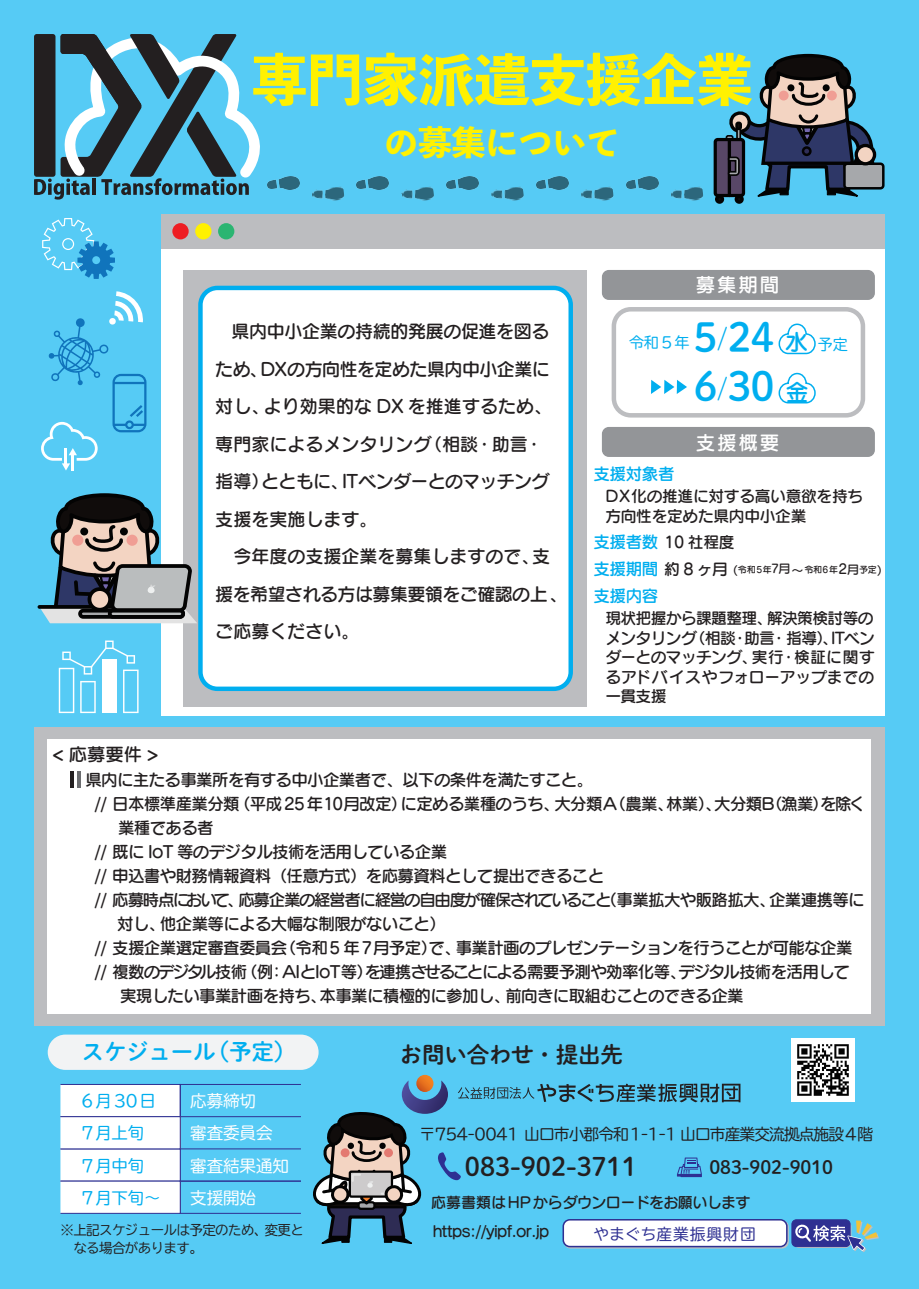
<style>
.page{position:relative;width:919px;height:1289px;background:#fff}
.page>*{position:absolute;margin:0;border:0;box-sizing:border-box;transform-origin:0 0}
.t1{font:55.65px "Toppan Bunkyu Midashi Go Std EB";color:#fff101}
.t2{font:39.75px/49.2px "DNP Shuei M Go Std B";color:#00aeef}
.t3{font:33.6px "Toppan Bunkyu Midashi Go Std EB";color:#fff101}
.t4{font:25.5px "DNP Shuei M Go Std B";color:#231f20}
.t5{font:22.5px "DNP Shuei M Go Std B";letter-spacing:-.01em;color:#00aeef}
.t6{font:22.5px "DNP Shuei M Go Std B";letter-spacing:-.01em;color:#231f20}
.t7{font:19.5px "Seurat Pro N DB";letter-spacing:.09em;color:#fff}
.t8{font:18.3px "DNP Shuei M Go Std B";color:#231f20}
.t9{font:18px/37.5px "Seurat Pro N DB";letter-spacing:-.02em;color:#231f20}
.t10{font:16.5px "Seurat Pro N DB";letter-spacing:-.04em;color:#231f20}
.t11{font:16.5px "Seurat Pro N DB";letter-spacing:-.08em;color:#231f20}
.t12{font:16.5px/32.2px "TBUDR Go Std";letter-spacing:-.005em;color:#fff}
.t13{font:16.5px "TBUDR Go Std";color:#00aeef}
.t14{font:16.5px/26.5px "Seurat Pro N DB";letter-spacing:-.02em;color:#00aeef}
.t15{font:15.75px/19.5px "Seurat Pro N DB";letter-spacing:-.02em;color:#231f20}
.t16{font:15.75px "TBUDR Go Std";letter-spacing:-.06em;color:#231f20}
.t17{font:15.75px "TBUDR Go Std";letter-spacing:.06em;color:#2e3092}
.t18{font:15px "Seurat Pro N DB";letter-spacing:-.04em;color:#231f20}
.t19{font:15px "TBUDR Go Std";color:#00aeef}
.t20{font:13.5px/17.7px "TBUDR Go Std";letter-spacing:-.045em;color:#231f20}
.t21{font:9px "Seurat Pro N DB";letter-spacing:.05em;color:#231f20}
.s1{font-family:"TA marugo gf 03";font-size:21.3px}
.s2{font-family:"TBUDR Go Std";font-size:15px}
.s3{font-size:16.5px;color:#00aeef}
.s4{font-size:15.75px;color:#231f20}
.s5{font-size:12px}
.s6{font-size:13.5px}
</style>
<div class="page">
<div style="left:0;top:0;width:918px;height:1288px;background:#56cbf5"></div>
<div style="left:162px;top:214px;width:722px;height:501px;background:#fff"></div>
<svg style="left:42px;top:218px;width:73px;height:61px"></svg>
<svg style="left:41px;top:291px;width:105px;height:179px"></svg>
<svg style="left:34px;top:34px;width:226px;height:165px"></svg>
<div style="left:713px;top:138px;width:32px;height:59px;border:3px solid #030303;border-radius:2px"></div>
<div style="left:715px;top:195px;width:9px;height:9px;border:3px solid #030303;border-radius:50%"></div>
<div style="left:844px;top:164px;width:39px;height:24px;background:#a6a8ab;border-radius:3px"></div>
<div style="left:843px;top:162px;width:41px;height:27px;border:3px solid #030303;border-radius:3px"></div>
<div style="left:854px;top:144px;width:22px;height:21px;border:3px solid #030303;border-radius:50%"></div>
<div style="left:183px;top:270px;width:403px;height:436px;background:#bcbdc0"></div>
<div style="left:200px;top:288px;width:370px;height:400px;background:#fff;border-radius:17px"></div>
<div style="left:198px;top:286px;width:375px;height:405px;border:4px solid #00aeef;border-radius:17px"></div>
<div style="left:611px;top:307px;width:254px;height:110px;border:4px solid #bcbdc0;border-radius:17px"></div>
<div style="left:602px;top:270px;width:272px;height:30px;background:#939598;border-radius:7px"></div>
<div style="left:602px;top:427px;width:272px;height:30px;background:#939598;border-radius:7px"></div>
<svg style="left:716px;top:53px;width:159px;height:302px"></svg>
<svg style="left:778px;top:372px;width:38px;height:32px"></svg>
<svg style="left:651px;top:380px;width:36px;height:14px"></svg>
<div style="left:162px;top:214px;width:722px;height:34px;background:#bcbdc0"></div>
<div style="left:172px;top:223px;width:17px;height:16px;background:#ee1d23;border-radius:50%"></div>
<div style="left:195px;top:223px;width:16px;height:16px;background:#fff101;border-radius:50%"></div>
<div style="left:218px;top:223px;width:16px;height:16px;background:#2bb572;border-radius:50%"></div>
<div style="left:34px;top:727px;width:850px;height:299px;background:#bcbdc0"></div>
<div style="left:48px;top:1034px;width:270px;height:35px;background:#f2f3f4;border-radius:18px"></div>
<div style="left:60px;top:1083px;width:121px;height:34px;background:#fff;border:1px solid #2e3092"></div>
<div style="left:180px;top:1083px;width:121px;height:34px;border:1px solid #2e3092"></div>
<div style="left:180px;top:1180px;width:121px;height:33px;border:1px solid #2e3092"></div>
<div style="left:60px;top:1148px;width:121px;height:33px;background:#fff"></div>
<div style="left:60px;top:1116px;width:121px;height:33px;background:#fff;border:1px solid #2e3092"></div>
<div style="left:60px;top:1180px;width:121px;height:33px;background:#fff"></div>
<img style="left:791px;top:1038px;width:63px;height:63px">
<svg style="left:563px;top:1220px;width:225px;height:28px"></svg>
<div style="left:563px;top:1219px;width:223px;height:27px;background:#fff;border-radius:7px"></div>
<div style="left:562px;top:1218px;width:225px;height:29px;border:2px solid #2e3092;border-radius:7px"></div>
<div style="left:791px;top:1219px;width:59px;height:27px;border:1px solid #2e3092;border-radius:4px"></div>
<svg style="left:792px;top:1220px;width:86px;height:32px"></svg>
<svg style="left:416px;top:1074px;width:17px;height:17px"></svg>
<svg style="left:313px;top:1080px;width:427px;height:165px"></svg>
<img style="left:267px;top:176px;width:32px;height:13px">
<img style="left:312px;top:186px;width:32px;height:15px">
<img style="left:357px;top:176px;width:32px;height:13px">
<img style="left:401px;top:186px;width:33px;height:15px">
<img style="left:446px;top:176px;width:32px;height:13px">
<img style="left:491px;top:186px;width:33px;height:15px">
<img style="left:536px;top:176px;width:32px;height:13px">
<img style="left:581px;top:186px;width:33px;height:15px">
<img style="left:626px;top:176px;width:32px;height:13px">
<img style="left:671px;top:186px;width:32px;height:15px">
<svg style="left:39px;top:491px;width:158px;height:336px"></svg>
<div style="left:48px;top:739px;width:823px;height:275px;background:#fff"></div>
<hr style="left:70px;top:771px;width:4px;height:16px;background:#231f20">
<hr style="left:77px;top:771px;width:4px;height:16px;background:#6c6d70">
<h1 class="t1" style="left:251px;top:36px;width:502px">専門家派遣支援企業</h1>
<h3 class="t3" style="left:384px;top:116px;width:236px">の募集について</h3>
<p class="t9" style="left:215px;top:312px;width:353px;text-indent:16px">県内中小企業の持続的発展の促進を図るため、DXの方向性を定めた県内中小企業に対し、より効果的な DX を推進するため、専門家によるメンタリング（相談・助言・<br>指導）とともに、ITベンダーとのマッチング支援を実施します。<br>　今年度の支援企業を募集しますので、支援を希望される方は募集要領をご確認の上、ご応募ください。</p>
<p class="t7" style="left:695px;top:272px;width:85px">募集期間</p>
<h2 class="t2" style="left:693px;top:311px;width:156px">5<sup>/</sup>24 <span class="s1">水</span> <span class="s2">予定<br></span>6<sup>/</sup>30 <span class="s1">金</span></h2>
<p class="t19" style="left:629px;top:330px;width:62px">令和5年</p>
<p class="t7" style="left:695px;top:429px;width:85px">支援概要</p>
<p class="t14" style="left:593px;top:460px;width:83px">支援対象者</p>
<p class="t15" style="left:605px;top:486px;width:259px">DX化の推進に対する高い意欲を持ち方向性を定めた県内中小企業</p>
<p class="t15" style="left:593px;top:532px;width:143px"><span class="s3">支援者数</span> 10 社程度</p>
<p class="t14" style="left:593px;top:555px;width:136px">支援期間<span class="s4">約 8 ヶ月</span>支援内容</p>
<p class="t21" style="left:726px;top:564px;width:164px"><span class="s5">（</span>令和5年　　<span class="s5">7月～</span>令和6年<span class="s6">2</span><span class="s5">月</span>予定<span class="s5">）</span></p>
<p class="t15" style="left:605px;top:608px;width:271px;text-align:justify">現状把握から課題整理、解決策検討等のメンタリング（相談・助言・指導）、ITベンダーとのマッチング、実行・検証に関するアドバイスやフォローアップまでの一貫支援</p>
<p class="t9" style="left:52px;top:734px;width:108px">&lt; 応募要件 &gt;</p>
<p class="t10" style="left:85px;top:768px;width:509px">県内に主たる事業所を有する中小企業者で、以下の条件を満たすこと。</p>
<p class="t10" style="left:95px;top:792px;width:772px">// 日本標準産業分類（平成25年10月改定）に定める業種のうち、大分類Ａ（農業、林業）、大分類Ｂ（漁業）を除く</p>
<p class="t10" style="left:118px;top:816px;width:97px">業種である者</p>
<p class="t10" style="left:95px;top:840px;width:354px">// 既に IoT 等のデジタル技術を活用している企業</p>
<p class="t10" style="left:95px;top:864px;width:511px">// 申込書や財務情報資料（任意方式）を応募資料として提出できること</p>
<p class="t11" style="left:95px;top:888px;width:771px">// 応募時点において、応募企業の経営者に経営の自由度が確保されていること（事業拡大や販路拡大、企業連携等に</p>
<p class="t10" style="left:117px;top:912px;width:330px">対し、他企業等による大幅な制限がないこと）</p>
<p class="t10" style="left:95px;top:936px;width:759px">// 支援企業選定審査委員会（令和5 年7月予定）で、事業計画のプレゼンテーションを行うことが可能な企業</p>
<p class="t10" style="left:95px;top:960px;width:756px">// 複数のデジタル技術（例：AIとIoT等）を連携させることによる需要予測や効率化等、デジタル技術を活用して</p>
<p class="t10" style="left:120px;top:984px;width:625px">実現したい事業計画を持ち、本事業に積極的に参加し、前向きに取組むことのできる企業</p>
<h3 class="t5" style="left:82px;top:1035px;width:216px">スケジュール（予定）</h3>
<h3 class="t6" style="left:400px;top:1037px;width:224px">お問い合わせ・提出先</h3>
<p class="t13" style="left:81px;top:1087px;width:76px">6月30日</p>
<p class="t12" style="left:190px;top:1084px;width:100px">応募締切<br>審査委員会審査結果通知支援開始</p>
<p class="t13" style="left:81px;top:1119px;width:65px">7月上旬</p>
<p class="t13" style="left:81px;top:1151px;width:65px">7月中旬</p>
<p class="t13" style="left:81px;top:1184px;width:81px">7月下旬～</p>
<p class="t16" style="left:419px;top:1120px;width:455px">〒754-0041 山口市小郡令和1-1-1 山口市産業交流拠点施設4階</p>
<h3 class="t4" style="left:465px;top:1147px;width:174px">083-902-3711</h3>
<p class="t8" style="left:709px;top:1153px;width:125px">083-902-9010</p>
<p class="t18" style="left:431px;top:1192px;width:321px">応募書類はHPからダウンロードをお願いします</p>
<p class="t20" style="left:60px;top:1220px;width:245px">※上記スケジュールは予定のため、変更と　なる場合があります。</p>
<p class="t18" style="left:432px;top:1221px;width:118px">https://yipf.or.jp</p>
<p class="t17" style="left:593px;top:1220px;width:164px">やまぐち産業振興財団</p>
</div>
